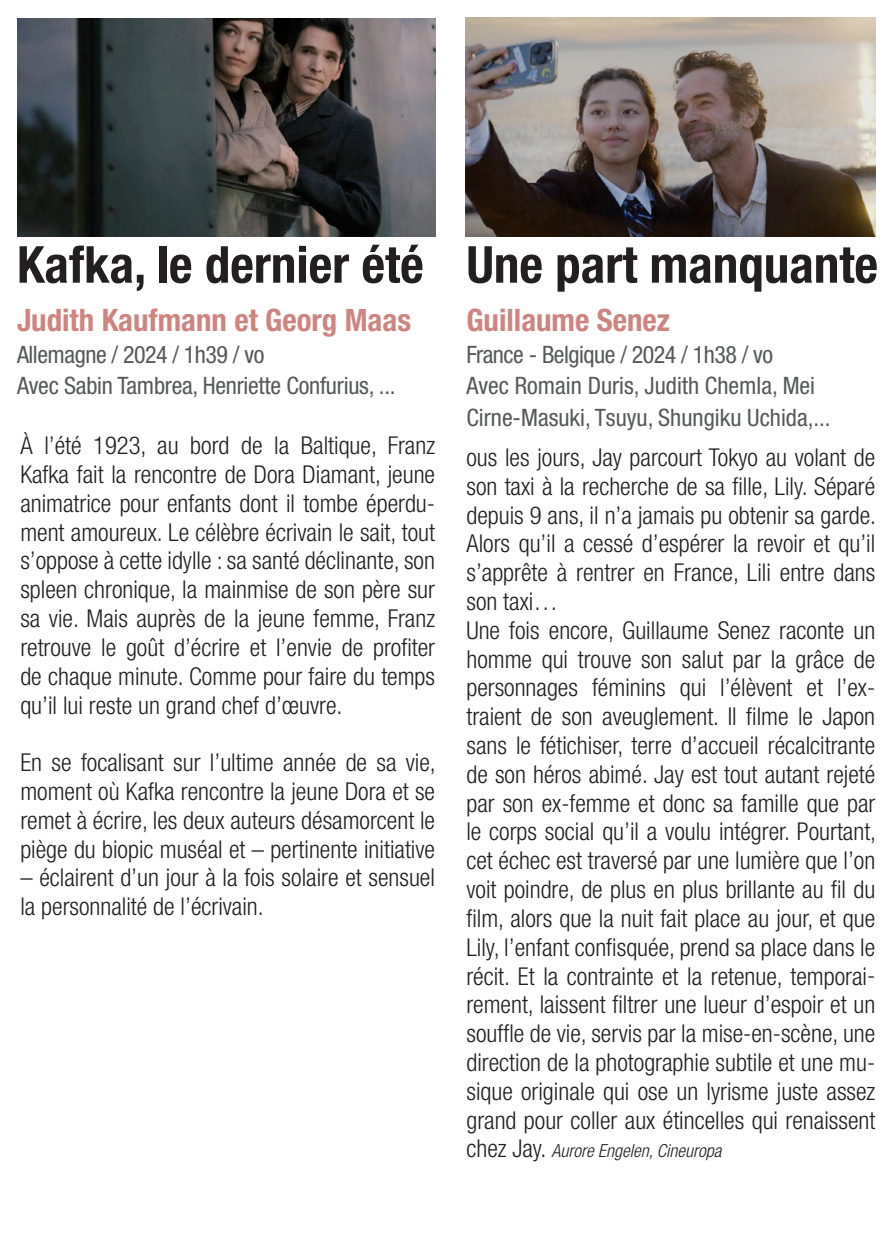
<style>
.page{position:relative;width:893px;height:1259px;background:#fff}
.page>*{position:absolute;margin:0;border:0;box-sizing:border-box;transform-origin:0 0}
.t1{font:700 condensed 51px "Helvetica Neue LT Std";color:#231f20}
.t2{font:700 condensed 30.9px "Helvetica Neue LT Std";color:#ce8481}
.t3{font:300 condensed 24.6px/28.8px "Helvetica Neue LT Std";color:#231f20;text-align:justify}
.t4{font:condensed 24px/31.8px "Helvetica Neue LT Std";letter-spacing:-.01em;color:#57585a}
.t5{font:italic 300 condensed 18px "Helvetica Neue LT Std";color:#231f20}
.s1{font-style:normal;font-size:24.6px}
</style>
<div class="page">
<img style="left:17px;top:18px;width:418px;height:218px">
<img style="left:466px;top:17px;width:410px;height:219px">
<h1 class="t1" style="left:17px;top:234px;width:408px">Kafka, le dernier été</h1>
<p class="t2" style="left:17px;top:301px;width:396px">Judith Kaufmann et Georg Maas</p>
<p class="t4" style="left:17px;top:338px;width:380px">Allemagne / 2024 / 1h39 / vo<br>Avec Sabin Tambrea, Henriette Confurius, ...</p>
<p class="t3" style="left:20px;top:431px;width:416px">À l’été 1923, au bord de la Baltique, Franz Kafka fait la rencontre de Dora Diamant, jeune animatrice pour enfants dont il tombe éperdu&shy;ment amoureux. Le célèbre écrivain le sait, tout s’oppose à cette idylle : sa santé déclinante, son spleen chronique, la mainmise de son père sur sa vie. Mais auprès de la jeune femme, Franz retrouve le goût d’écrire et l’envie de profiter de chaque minute. Comme pour faire du temps qu’il lui reste un grand chef d’œuvre.</p>
<p class="t3" style="left:20px;top:748px;width:417px">En se focalisant sur l’ultime année de sa vie, moment où Kafka rencontre la jeune Dora et se remet à écrire, les deux auteurs désamorcent le piège du biopic muséal et – pertinente initiative</p>
<p class="t3" style="left:20px;top:863px;width:416px">– éclairent d’un jour à la fois solaire et sensuel la personnalité de l’écrivain.</p>
<h1 class="t1" style="left:466px;top:234px;width:413px">Une part manquante</h1>
<p class="t2" style="left:466px;top:301px;width:205px">Guillaume Senez</p>
<p class="t4" style="left:466px;top:338px;width:366px">France - Belgique / 2024 / 1h38 / vo<br>Avec Romain Duris, Judith Chemla, Mei<br>Cirne-Masuki, Tsuyu, Shungiku Uchida,...</p>
<p class="t3" style="left:466px;top:442px;width:411px;text-align:left">ous les jours, Jay parcourt Tokyo au volant de son taxi à la recherche de sa fille, Lily. Séparé depuis 9 ans, il n’a jamais pu obtenir sa garde.<br>Alors qu’il a cessé d’espérer la revoir et qu’il s’apprête à rentrer en France, Lili entre dans son taxi…<br>Une fois encore, Guillaume Senez raconte un homme qui trouve son salut par la grâce de personnages féminins qui l’élèvent et l’ex&shy;traient de son aveuglement. Il filme le Japon sans le fétichiser, terre d’accueil récalcitrante de son héros abimé. Jay est tout autant rejeté par son ex-femme et donc sa famille que par le corps social qu’il a voulu intégrer. Pourtant, cet échec est traversé par une lumière que l’on voit poindre, de plus en plus brillante au fil du film, alors que la nuit fait place au jour, et que Lily, l’enfant confisquée, prend sa place dans le récit. Et la contrainte et la retenue, temporai&shy;rement, laissent filtrer une lueur d’espoir et un souffle de vie, servis par la mise-en-scène, une direction de la photographie subtile et une mu&shy;sique originale qui ose un lyrisme juste assez grand pour coller aux étincelles qui renaissent</p>
<p class="t5" style="left:466px;top:1140px;width:256px"><span class="s1">chez Jay.</span> Aurore Engelen, Cineuropa</p>
</div>
